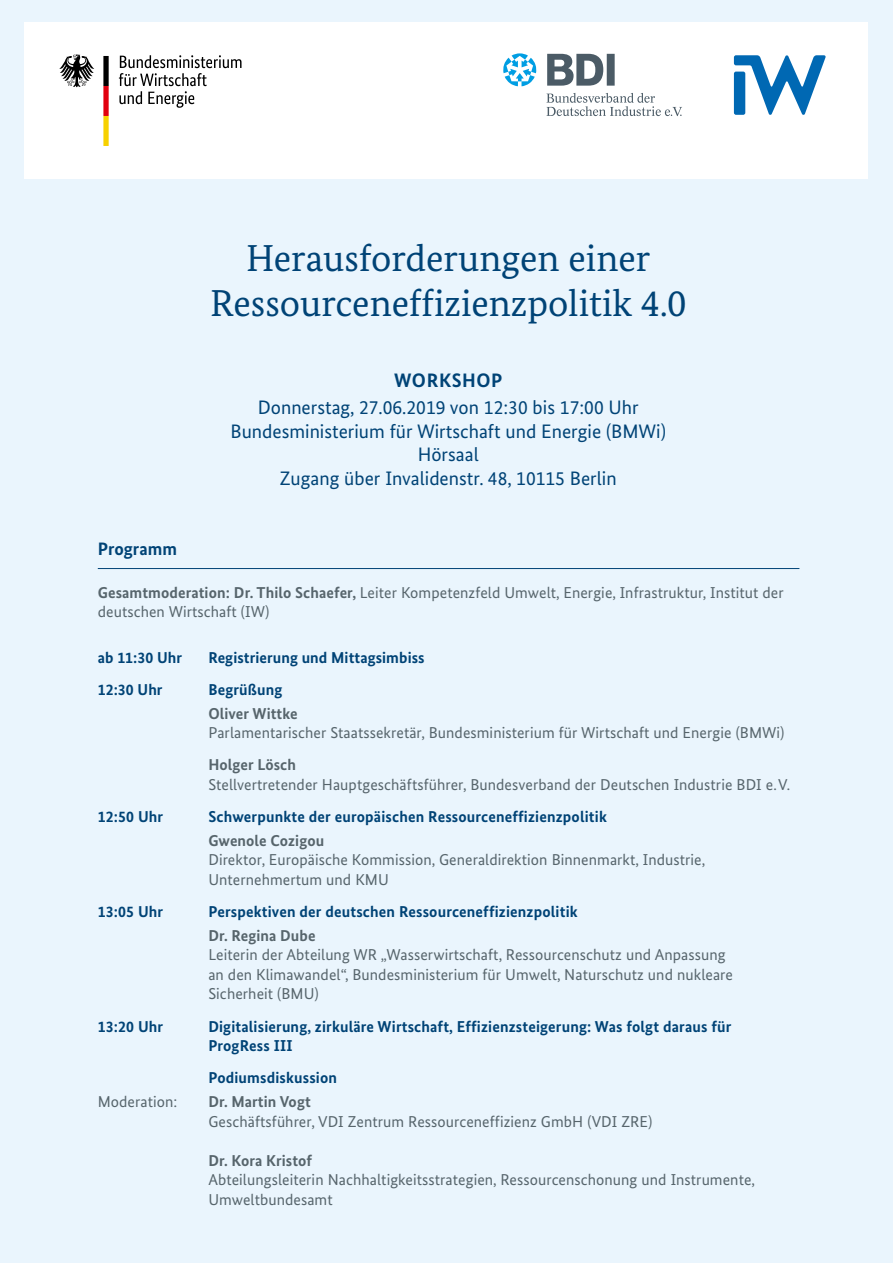
<style>
.page{position:relative;width:893px;height:1263px;background:#eaf5fd}
.page>*{position:absolute;margin:0;border:0;box-sizing:border-box;transform-origin:0 0}
.t1{font:37.5px/45px "Bundes Serif";color:#004376;text-align:center}
.t2{font:19.5px/23.4px "Bundes Sans";color:#004376;text-align:center}
.t3{font:700 19.5px "Bundes Sans";letter-spacing:.03em;color:#004376}
.t4{font:700 18px "Bundes Sans";color:#004376}
.t5{font:15.75px/19.5px "Bundes Sans";letter-spacing:.005em;color:#57656c}
.t6{font:700 15.75px/19.5px "Bundes Sans";letter-spacing:.01em;color:#004376}
.t7{font:700 15.75px "Bundes Sans";letter-spacing:.005em;color:#57656c}
.s1{font-weight:700}
</style>
<div class="page">
<div style="left:25px;top:23px;width:843px;height:156px;background:#fff"></div>
<svg style="left:119px;top:55px;width:123px;height:53px"></svg>
<svg style="left:59px;top:55px;width:35px;height:32px"></svg>
<svg style="left:103px;top:56px;width:6px;height:90px"></svg>
<hr style="left:98px;top:568px;width:701px;height:1px;background:#004376">
<svg style="left:503px;top:53px;width:33px;height:33px"></svg>
<svg style="left:546px;top:54px;width:136px;height:62px"></svg>
<svg style="left:734px;top:55px;width:92px;height:60px"></svg>
<h1 class="t1" style="left:210px;top:236px;width:477px">Herausforderungen einer<br>Ressourceneffizienzpolitik 4.0</h1>
<p class="t3" style="left:394px;top:368px;width:110px">WORKSHOP</p>
<p class="t2" style="left:230px;top:396px;width:437px">Donnerstag, 27.06.2019 von 12:30 bis 17:00 Uhr Bundesministerium für Wirtschaft und Energie (BMWi)<br>Hörsaal<br>Zugang über Invalidenstr. 48, 10115 Berlin</p>
<p class="t4" style="left:98px;top:538px;width:81px">Programm</p>
<p class="t5" style="left:98px;top:583px;width:687px"><span class="s1">Gesamtmoderation: Dr. Thilo Schaefer,</span> Leiter Kompetenzfeld Umwelt, Energie, Infrastruktur, Institut der deutschen Wirtschaft (IW)</p>
<p class="t6" style="left:98px;top:647px;width:86px">ab 11:30 Uhr</p>
<p class="t6" style="left:208px;top:647px;width:218px">Registrierung und Mittagsimbiss</p>
<p class="t6" style="left:98px;top:679px;width:66px">12:30 Uhr</p>
<p class="t6" style="left:208px;top:679px;width:76px">Begrüßung</p>
<p class="t7" style="left:208px;top:703px;width:91px">Oliver Wittke</p>
<p class="t5" style="left:208px;top:723px;width:578px">Parlamentarischer Staatssekretär, Bundesministerium für Wirtschaft und Energie (BMWi)</p>
<p class="t7" style="left:208px;top:755px;width:89px">Holger Lösch</p>
<p class="t5" style="left:208px;top:774px;width:583px">Stellvertretender Hauptgeschäftsführer, Bundesverband der Deutschen Industrie BDI e.V.</p>
<p class="t6" style="left:98px;top:807px;width:67px">12:50 Uhr</p>
<p class="t6" style="left:208px;top:807px;width:400px">Schwerpunkte der europäischen Ressourceneffizienzpolitik</p>
<p class="t7" style="left:208px;top:831px;width:117px">Gwenole Cozigou</p>
<p class="t5" style="left:208px;top:850px;width:498px">Direktor, Europäische Kommission, Generaldirektion Binnenmarkt, Industrie,<br>Unternehmertum und KMU</p>
<p class="t6" style="left:98px;top:902px;width:67px">13:05 Uhr</p>
<p class="t6" style="left:208px;top:902px;width:371px">Perspektiven der deutschen Ressourceneffizienzpolitik</p>
<p class="t7" style="left:208px;top:926px;width:109px">Dr. Regina Dube</p>
<p class="t5" style="left:208px;top:945px;width:526px">Leiterin der Abteilung WR „Wasserwirtschaft, Ressourcenschutz und Anpassung an den Klimawandel“, Bundesministerium für Umwelt, Naturschutz und nukleare<br>Sicherheit (BMU)</p>
<p class="t6" style="left:98px;top:1016px;width:67px">13:20 Uhr</p>
<p class="t6" style="left:208px;top:1016px;width:525px">Digitalisierung, zirkuläre Wirtschaft, Effizienzsteigerung: Was folgt daraus für<br>ProgRess III</p>
<p class="t6" style="left:208px;top:1068px;width:130px">Podiumsdiskussion</p>
<p class="t5" style="left:98px;top:1092px;width:81px">Moderation:</p>
<p class="t7" style="left:208px;top:1092px;width:104px">Dr. Martin Vogt</p>
<p class="t5" style="left:208px;top:1111px;width:445px">Geschäftsführer, VDI Zentrum Ressourceneffizienz GmbH (VDI ZRE)</p>
<p class="t7" style="left:208px;top:1150px;width:105px">Dr. Kora Kristof</p>
<p class="t5" style="left:208px;top:1170px;width:548px">Abteilungsleiterin Nachhaltigkeitsstrategien, Ressourcenschonung und Instrumente,<br>Umweltbundesamt</p>
</div>
